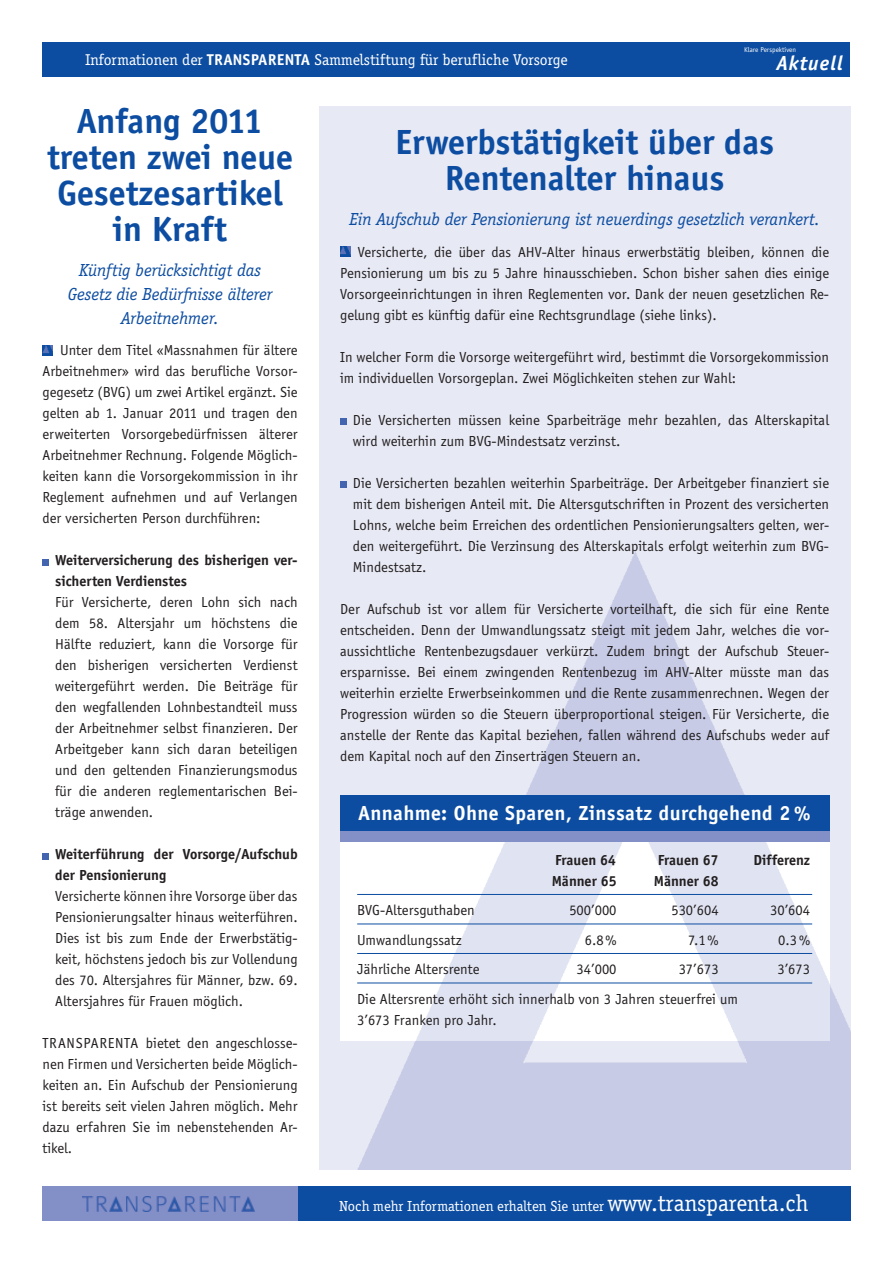
<style>
.page{position:relative;width:893px;height:1263px;background:#fff}
.page>*{position:absolute;margin:0;border:0;box-sizing:border-box;transform-origin:0 0}
.t1{font:700 36px/36px "Officina Sans";color:#0d4da1;text-align:center}
.t2{font:700 21px "Officina Sans";letter-spacing:.02em;color:#fff}
.t3{font:italic 700 21px "Officina Sans";letter-spacing:.05em;color:#fff}
.t4{font:italic 18px/24px "Officina Serif";color:#0d4da1;text-align:center}
.t5{font:16.2px "Officina Serif";color:#fff}
.t6{font:15px/21px "Officina Sans";color:#231f20;text-align:justify}
.t7{font:700 15px/21px "Officina Sans";color:#231f20}
.t8{font:15px "Officina Serif";color:#fff}
.t9{font:7.2px "Officina Sans";letter-spacing:.005em;color:#fff}
.s1{font-family:"Officina Sans";font-weight:700}
.s2{font-size:24px}
</style>
<div class="page">
<div style="left:319px;top:106px;width:531px;height:1063px;background:#e7e9f4"></div>
<img style="left:358px;top:552px;width:492px;height:617px">
<div style="left:340px;top:830px;width:489px;height:211px;background:#838fc7"></div>
<div style="left:340px;top:842px;width:489px;height:199px;background:#fff"></div>
<img style="left:357px;top:842px;width:472px;height:199px">
<div style="left:43px;top:43px;width:807px;height:34px;background:#0d4da1"></div>
<div style="left:298px;top:1186px;width:552px;height:34px;background:#0d4da1"></div>
<div style="left:43px;top:1186px;width:255px;height:34px;background:#838fc7"></div>
<img style="left:83px;top:1196px;width:171px;height:15px">
<svg style="left:43px;top:345px;width:10px;height:10px"></svg>
<svg style="left:43px;top:559px;width:6px;height:6px"></svg>
<svg style="left:43px;top:853px;width:6px;height:6px"></svg>
<svg style="left:340px;top:246px;width:10px;height:11px"></svg>
<div style="left:340px;top:418px;width:7px;height:7px;background:#4365b0"></div>
<div style="left:340px;top:481px;width:7px;height:7px;background:#4365b0"></div>
<div style="left:340px;top:795px;width:489px;height:35px;background:#0d4da1"></div>
<hr style="left:357px;top:923px;width:455px;height:1px;background:#0d4da1">
<hr style="left:357px;top:894px;width:455px;height:1px;background:#0d4da1">
<hr style="left:357px;top:953px;width:455px;height:1px;background:#0d4da1">
<hr style="left:357px;top:982px;width:455px;height:1px;background:#0d4da1">
<p class="t9" style="left:744px;top:46px;width:54px">Klare Perspektiven</p>
<p class="t5" style="left:85px;top:51px;width:484px">Informationen der <span class="s1">TRANSPARENTA</span> Sammelstiftung für berufliche Vorsorge</p>
<h2 class="t3" style="left:777px;top:50px;width:68px">Aktuell</h2>
<h1 class="t1" style="left:47px;top:103px;width:248px">Anfang 2011 treten zwei neue<br>Gesetzesartikel in Kraft</h1>
<p class="t4" style="left:68px;top:258px;width:206px">Künftig berücksichtigt das<br>Gesetz die Bedürfnisse älterer<br>Arbeitnehmer.</p>
<p class="t6" style="left:43px;top:340px;width:257px;text-indent:18px">Unter dem Titel «Massnahmen für ältere Arbeitnehmer» wird das berufliche Vorsor&shy;gegesetz (BVG) um zwei Artikel ergänzt. Sie gelten ab 1. Januar 2011 und tragen den erweiterten Vorsorgebedürfnissen älterer Arbeitnehmer Rechnung. Folgende Möglich&shy;keiten kann die Vorsorgekommission in ihr Reglement aufnehmen und auf Verlangen der versicherten Person durchführen:</p>
<p class="t7" style="left:55px;top:550px;width:244px">Weiterversicherung des bisherigen ver&shy;sicherten Verdienstes</p>
<p class="t6" style="left:55px;top:592px;width:244px">Für Versicherte, deren Lohn sich nach dem 58. Altersjahr um höchstens die Hälfte reduziert, kann die Vorsorge für den bisherigen versicherten Verdienst weitergeführt werden. Die Beiträge für den wegfallenden Lohnbestandteil muss der Arbeitnehmer selbst finanzieren. Der Arbeitgeber kann sich daran beteiligen und den geltenden Finanzierungsmodus für die anderen reglementarischen Bei&shy;träge anwenden.</p>
<p class="t7" style="left:55px;top:844px;width:244px">Weiterführung der Vorsorge/Aufschub der Pensionierung</p>
<p class="t6" style="left:55px;top:886px;width:244px">Versicherte können ihre Vorsorge über das Pensionierungsalter hinaus weiterführen.<br>Dies ist bis zum Ende der Erwerbstätig&shy;keit, höchstens jedoch bis zur Vollendung des 70. Altersjahres für Männer, bzw. 69.<br>Altersjahres für Frauen möglich.</p>
<p class="t6" style="left:43px;top:1033px;width:257px">TRANSPARENTA bietet den angeschlosse&shy;nen Firmen und Versicherten beide Möglich&shy;keiten an. Ein Aufschub der Pensionierung ist bereits seit vielen Jahren möglich. Mehr dazu erfahren Sie im nebenstehenden Ar&shy;tikel.</p>
<h1 class="t1" style="left:395px;top:124px;width:380px">Erwerbstätigkeit über das<br>Rentenalter hinaus</h1>
<p class="t4" style="left:349px;top:207px;width:472px">Ein Aufschub der Pensionierung ist neuerdings gesetzlich verankert.</p>
<p class="t6" style="left:340px;top:241px;width:490px;text-indent:18px">Versicherte, die über das AHV-Alter hinaus erwerbstätig bleiben, können die Pensionierung um bis zu 5 Jahre hinausschieben. Schon bisher sahen dies einige Vorsorgeeinrichtungen in ihren Reglementen vor. Dank der neuen gesetzlichen Re&shy;gelung gibt es künftig dafür eine Rechtsgrundlage (siehe links).</p>
<p class="t6" style="left:340px;top:346px;width:490px">In welcher Form die Vorsorge weitergeführt wird, bestimmt die Vorsorgekommission im individuellen Vorsorgeplan. Zwei Möglichkeiten stehen zur Wahl:</p>
<p class="t6" style="left:353px;top:409px;width:478px">Die Versicherten müssen keine Sparbeiträge mehr bezahlen, das Alterskapital wird weiterhin zum BVG-Mindestsatz verzinst.</p>
<p class="t6" style="left:353px;top:472px;width:478px">Die Versicherten bezahlen weiterhin Sparbeiträge. Der Arbeitgeber finanziert sie mit dem bisherigen Anteil mit. Die Altersgutschriften in Prozent des versicherten Lohns, welche beim Erreichen des ordentlichen Pensionierungsalters gelten, wer&shy;den weitergeführt. Die Verzinsung des Alterskapitals erfolgt weiterhin zum BVG-Mindestsatz.</p>
<p class="t6" style="left:340px;top:598px;width:490px">Der Aufschub ist vor allem für Versicherte vorteilhaft, die sich für eine Rente entscheiden. Denn der Umwandlungssatz steigt mit jedem Jahr, welches die vor&shy;aussichtliche Rentenbezugsdauer verkürzt. Zudem bringt der Aufschub Steuer&shy;ersparnisse. Bei einem zwingenden Rentenbezug im AHV-Alter müsste man das weiterhin erzielte Erwerbseinkommen und die Rente zusammenrechnen. Wegen der Progression würden so die Steuern überproportional steigen. Für Versicherte, die anstelle der Rente das Kapital beziehen, fallen während des Aufschubs weder auf dem Kapital noch auf den Zinserträgen Steuern an.</p>
<h2 class="t2" style="left:359px;top:801px;width:454px">Annahme: Ohne Sparen, Zinssatz durchgehend 2 %</h2>
<p class="t7" style="left:555px;top:849px;width:62px">Frauen 64</p>
<p class="t7" style="left:658px;top:849px;width:62px">Frauen 67</p>
<p class="t7" style="left:753px;top:849px;width:58px">Differenz</p>
<p class="t7" style="left:552px;top:870px;width:66px">Männer 65</p>
<p class="t7" style="left:654px;top:870px;width:66px">Männer 68</p>
<p class="t6" style="left:357px;top:900px;width:119px">BVG-Altersguthaben</p>
<p class="t6" style="left:569px;top:900px;width:49px">500’000</p>
<p class="t6" style="left:671px;top:900px;width:49px">530’604</p>
<p class="t6" style="left:770px;top:900px;width:41px">30’604</p>
<p class="t6" style="left:357px;top:930px;width:106px">Umwandlungssatz</p>
<p class="t6" style="left:585px;top:930px;width:33px">6.8%</p>
<p class="t6" style="left:688px;top:930px;width:32px">7.1%</p>
<p class="t6" style="left:778px;top:930px;width:33px">0.3%</p>
<p class="t6" style="left:357px;top:959px;width:124px">Jährliche Altersrente</p>
<p class="t6" style="left:577px;top:959px;width:41px">34’000</p>
<p class="t6" style="left:679px;top:959px;width:41px">37’673</p>
<p class="t6" style="left:777px;top:959px;width:34px">3’673</p>
<p class="t6" style="left:357px;top:989px;width:382px">Die Altersrente erhöht sich innerhalb von 3 Jahren steuerfrei um<br>3’673 Franken pro Jahr.</p>
<p class="t8" style="left:340px;top:1197px;width:470px">Noch mehr Informationen erhalten Sie unter <span class="s2">www.transparenta.ch</span></p>
</div>
